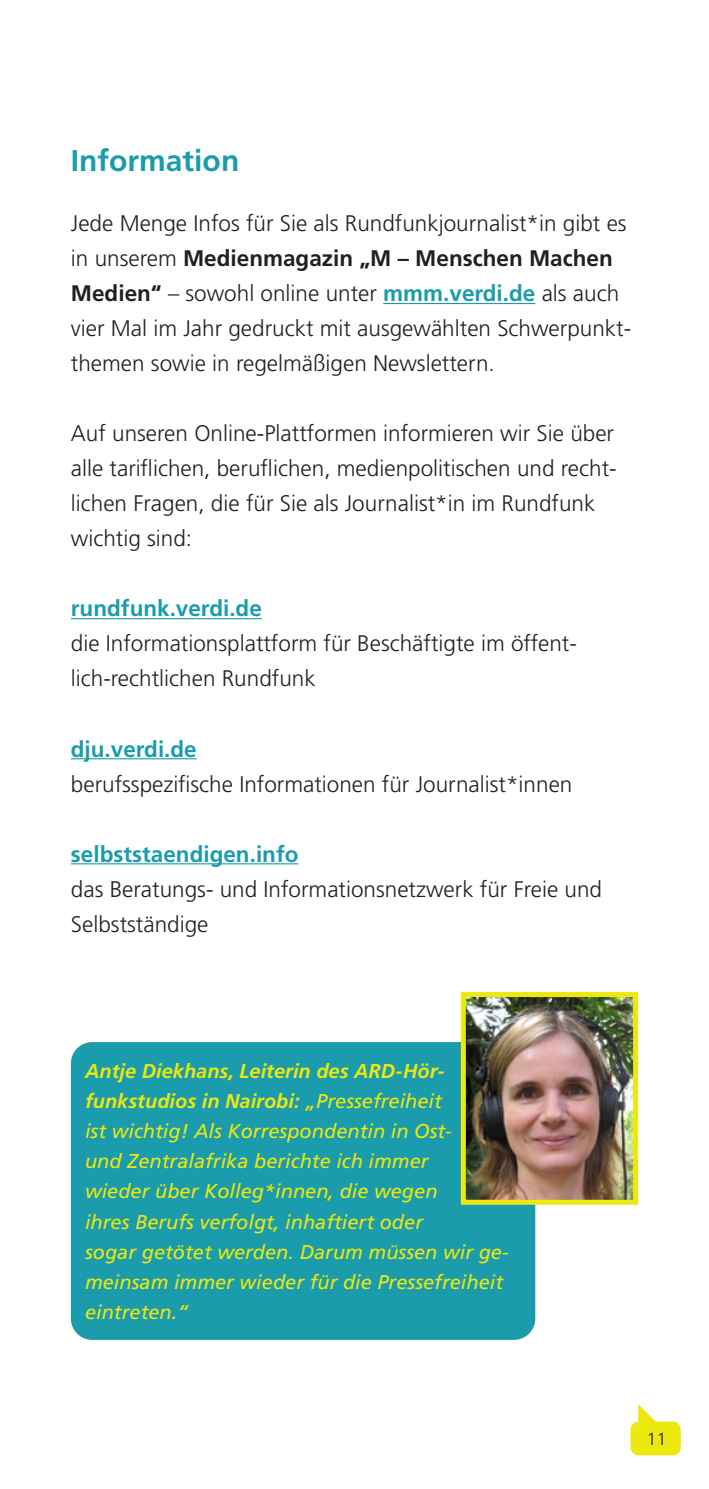
<style>
.page{position:relative;width:709px;height:1489px;background:#fff}
.page>*{position:absolute;margin:0;border:0;box-sizing:border-box;transform-origin:0 0}
.Subhead{font:700 30px "Frutiger LT Pro";color:#1a9cac}
.Copy{font:300 22.5px/35px "Frutiger LT Pro";color:#231f20}
.Copy-2{font:700 22.5px "Frutiger LT Pro";color:#1a9cac}
.Italic{font:italic 20px/30px "Frutiger LT Pro";color:#ece810}
.t1{font:300 17.5px "Frutiger LT Pro";color:#231f20}
.s1{font-weight:700}
.s2{font-weight:700;color:#1a9cac}
</style>
<div class="page">
<div style="left:630px;top:1421px;width:51px;height:34px;background:#ece810;border-radius:8px"></div>
<hr style="left:383px;top:303px;width:152px;height:1px;background:#1a9cac">
<hr style="left:71px;top:618px;width:191px;height:1px;background:#1a9cac">
<hr style="left:71px;top:758px;width:126px;height:1px;background:#1a9cac">
<hr style="left:71px;top:863px;width:227px;height:1px;background:#1a9cac">
<div style="left:71px;top:1042px;width:464px;height:297px;background:#1a9cac;border-radius:21px"></div>
<img style="left:467px;top:998px;width:165px;height:200px">
<div style="left:461px;top:992px;width:177px;height:212px;border:5px solid #ece810"></div>
<p class="Subhead" style="left:71px;top:143px;width:170px">Information</p>
<p class="Copy" style="left:71px;top:206px;width:562px">Jede Menge Infos für Sie als Rundfunkjournalist*in gibt es in unserem <span class="s1">Medienmagazin „M – Menschen Machen Medien“</span> – sowohl online unter <span class="s2">mmm.verdi.de</span> als auch vier Mal im Jahr gedruckt mit ausgewählten Schwerpunkt&shy;themen sowie in regelmäßigen Newslettern.</p>
<p class="Copy" style="left:71px;top:416px;width:547px">Auf unseren Online-Plattformen informieren wir Sie über alle tariflichen, beruflichen, medienpolitischen und recht&shy;lichen Fragen, die für Sie als Journalist*in im Rundfunk wichtig sind:</p>
<p class="Copy-2" style="left:71px;top:595px;width:192px">rundfunk.verdi.de</p>
<p class="Copy" style="left:71px;top:626px;width:507px">die Informationsplattform für Beschäftigte im öffent&shy;lich-rechtlichen Rundfunk</p>
<p class="Copy-2" style="left:71px;top:735px;width:127px">dju.verdi.de</p>
<p class="Copy" style="left:71px;top:766px;width:503px">berufsspezifische Informationen für Journalist*innen</p>
<p class="Copy-2" style="left:71px;top:840px;width:229px">selbststaendigen.info</p>
<p class="Copy" style="left:71px;top:871px;width:532px">das Beratungs- und Informationsnetzwerk für Freie und<br>Selbstständige</p>
<p class="Italic" style="left:85px;top:1056px;width:425px"><span class="s1">Antje Diekhans, Leiterin des ARD-Hör&shy;funkstudios in Nairobi:</span> „Pressefreiheit<br>ist wichtig! Als Korrespondentin in Ost-<br>und Zentralafrika berichte ich immer<br>wieder über Kolleg*innen, die wegen<br>ihres Berufs verfolgt, inhaftiert oder<br>sogar getötet werden. Darum müssen wir ge&shy;meinsam immer wieder für die Pressefreiheit eintreten.“</p>
<p class="t1" style="left:647px;top:1428px;width:21px">11</p>
</div>
